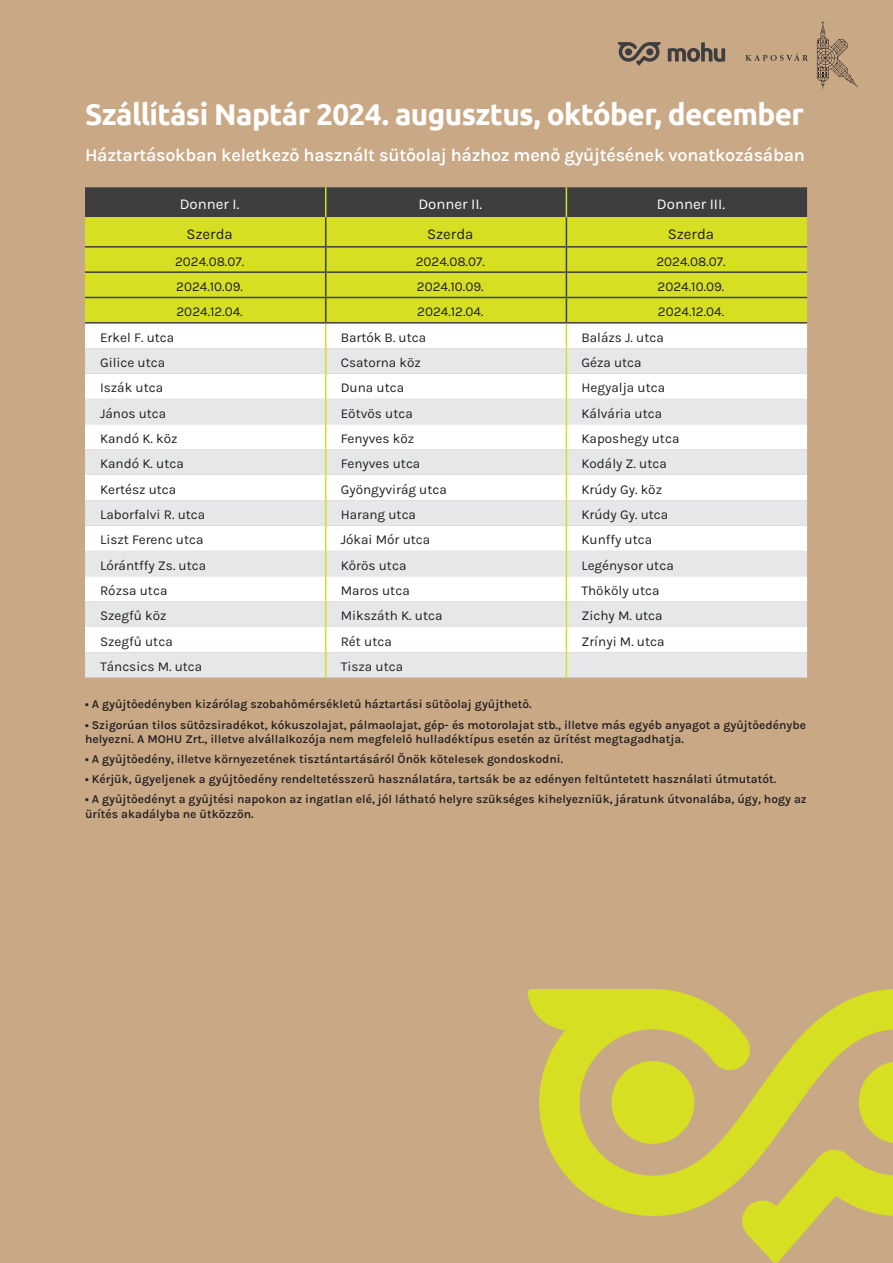
<style>
.page{position:relative;width:893px;height:1263px;background:#c9a885}
.page>*{position:absolute;margin:0;border:0;box-sizing:border-box;transform-origin:0 0}
.t1{font:700 30px "Ubuntu";letter-spacing:-.02em;color:#fff}
.t2{font:600 18px "Karla";letter-spacing:-.015em;color:#fff}
.t3{font:15px "Karla";color:#fff}
.t4{font:15px "Karla";color:#231f20}
.t5{font:13.5px "Karla";color:#231f20}
.t6{font:600 12px/14.4px "Karla";color:#231f20}
</style>
<div class="page">
<svg style="left:527px;top:989px;width:366px;height:274px"></svg>
<svg style="left:85px;top:187px;width:722px;height:490px;background:#dfe1ba"></svg>
<hr style="left:85px;top:297px;width:241px;height:1px;background:#3e3e3f">
<hr style="left:326px;top:297px;width:240px;height:1px;background:#3e3e3f">
<hr style="left:566px;top:297px;width:241px;height:1px;background:#3e3e3f">
<hr style="left:85px;top:322px;width:241px;height:2px;background:#3e3e3f">
<hr style="left:326px;top:322px;width:240px;height:2px;background:#3e3e3f">
<hr style="left:566px;top:322px;width:241px;height:2px;background:#3e3e3f">
<hr style="left:325px;top:217px;width:1px;height:30px;background:#3e3e3f">
<hr style="left:566px;top:217px;width:1px;height:30px;background:#3e3e3f">
<svg style="left:618px;top:42px;width:43px;height:24px"></svg>
<svg style="left:668px;top:42px;width:57px;height:20px"></svg>
<svg style="left:746px;top:53px;width:62px;height:8px"></svg>
<svg style="left:817px;top:21px;width:41px;height:68px"></svg>
<h1 class="t1" style="left:85px;top:96px;width:720px">Szállítási Naptár 2024. augusztus, október, december</h1>
<h2 class="t2" style="left:85px;top:143px;width:721px">Háztartásokban keletkező használt sütőolaj házhoz menő gyűjtésének vonatkozásában</h2>
<p class="t3" style="left:180px;top:194px;width:61px">Donner I.</p>
<p class="t3" style="left:418px;top:194px;width:65px">Donner II.</p>
<p class="t3" style="left:657px;top:194px;width:70px">Donner III.</p>
<p class="t4" style="left:186px;top:224px;width:48px">Szerda</p>
<p class="t4" style="left:427px;top:224px;width:48px">Szerda</p>
<p class="t4" style="left:668px;top:224px;width:48px">Szerda</p>
<p class="t5" style="left:175px;top:252px;width:71px">2024.08.07.</p>
<p class="t5" style="left:416px;top:252px;width:71px">2024.08.07.</p>
<p class="t5" style="left:656px;top:252px;width:71px">2024.08.07.</p>
<p class="t5" style="left:176px;top:278px;width:68px">2024.10.09.</p>
<p class="t5" style="left:417px;top:278px;width:68px">2024.10.09.</p>
<p class="t5" style="left:658px;top:278px;width:68px">2024.10.09.</p>
<p class="t5" style="left:176px;top:303px;width:68px">2024.12.04.</p>
<p class="t5" style="left:417px;top:303px;width:68px">2024.12.04.</p>
<p class="t5" style="left:658px;top:303px;width:68px">2024.12.04.</p>
<p class="t5" style="left:100px;top:328px;width:76px">Erkel F. utca</p>
<p class="t5" style="left:341px;top:328px;width:87px">Bartók B. utca</p>
<p class="t5" style="left:581px;top:328px;width:84px">Balázs J. utca</p>
<p class="t5" style="left:100px;top:354px;width:67px">Gilice utca</p>
<p class="t5" style="left:341px;top:354px;width:82px">Csatorna köz</p>
<p class="t5" style="left:581px;top:354px;width:62px">Géza utca</p>
<p class="t5" style="left:100px;top:379px;width:65px">Iszák utca</p>
<p class="t5" style="left:341px;top:379px;width:65px">Duna utca</p>
<p class="t5" style="left:581px;top:379px;width:85px">Hegyalja utca</p>
<p class="t5" style="left:100px;top:404px;width:68px">János utca</p>
<p class="t5" style="left:341px;top:404px;width:74px">Eötvös utca</p>
<p class="t5" style="left:581px;top:404px;width:82px">Kálvária utca</p>
<p class="t5" style="left:100px;top:430px;width:79px">Kandó K. köz</p>
<p class="t5" style="left:341px;top:430px;width:75px">Fenyves köz</p>
<p class="t5" style="left:581px;top:430px;width:100px">Kaposhegy utca</p>
<p class="t5" style="left:100px;top:455px;width:85px">Kandó K. utca</p>
<p class="t5" style="left:341px;top:455px;width:81px">Fenyves utca</p>
<p class="t5" style="left:581px;top:455px;width:87px">Kodály Z. utca</p>
<p class="t5" style="left:100px;top:480px;width:78px">Kertész utca</p>
<p class="t5" style="left:341px;top:480px;width:108px">Gyöngyvirág utca</p>
<p class="t5" style="left:581px;top:480px;width:82px">Krúdy Gy. köz</p>
<p class="t5" style="left:100px;top:506px;width:107px">Laborfalvi R. utca</p>
<p class="t5" style="left:341px;top:506px;width:77px">Harang utca</p>
<p class="t5" style="left:581px;top:506px;width:88px">Krúdy Gy. utca</p>
<p class="t5" style="left:100px;top:531px;width:105px">Liszt Ferenc utca</p>
<p class="t5" style="left:341px;top:531px;width:91px">Jókai Mór utca</p>
<p class="t5" style="left:581px;top:531px;width:72px">Kunffy utca</p>
<p class="t5" style="left:100px;top:556px;width:108px">Lórántffy Zs. utca</p>
<p class="t5" style="left:341px;top:556px;width:67px">Kőrös utca</p>
<p class="t5" style="left:581px;top:556px;width:94px">Legénysor utca</p>
<p class="t5" style="left:100px;top:582px;width:69px">Rózsa utca</p>
<p class="t5" style="left:341px;top:582px;width:71px">Maros utca</p>
<p class="t5" style="left:581px;top:582px;width:80px">Thököly utca</p>
<p class="t5" style="left:100px;top:607px;width:68px">Szegfű köz</p>
<p class="t5" style="left:341px;top:607px;width:103px">Mikszáth K. utca</p>
<p class="t5" style="left:581px;top:607px;width:83px">Zichy M. utca</p>
<p class="t5" style="left:100px;top:632px;width:74px">Szegfű utca</p>
<p class="t5" style="left:341px;top:632px;width:53px">Rét utca</p>
<p class="t5" style="left:581px;top:632px;width:85px">Zrínyi M. utca</p>
<p class="t5" style="left:100px;top:658px;width:104px">Táncsics M. utca</p>
<p class="t5" style="left:341px;top:658px;width:64px">Tisza utca</p>
<p class="t6" style="left:85px;top:697px;width:448px">• A gyűjtőedényben kizárólag szobahőmérsékletű háztartási sütőolaj gyűjthető.</p>
<p class="t6" style="left:85px;top:717px;width:722px">• Szigorúan tilos sütőzsiradékot, kókuszolajat, pálmaolajat, gép- és motorolajat stb., illetve más egyéb anyagot a gyűjtőedénybe helyezni. A MOHU Zrt., illetve alvállalkozója nem megfelelő hulladéktípus esetén az ürítést megtagadhatja.</p>
<p class="t6" style="left:85px;top:751px;width:480px">• A gyűjtőedény, illetve környezetének tisztántartásáról Önök kötelesek gondoskodni.</p>
<p class="t6" style="left:85px;top:771px;width:693px">• Kérjük, ügyeljenek a gyűjtőedény rendeltetésszerű használatára, tartsák be az edényen feltűntetett használati útmutatót.</p>
<p class="t6" style="left:85px;top:792px;width:723px">• A gyűjtőedényt a gyűjtési napokon az ingatlan elé, jól látható helyre szükséges kihelyezniük, járatunk útvonalába, úgy, hogy az ürítés akadályba ne ütközzön.</p>
</div>
